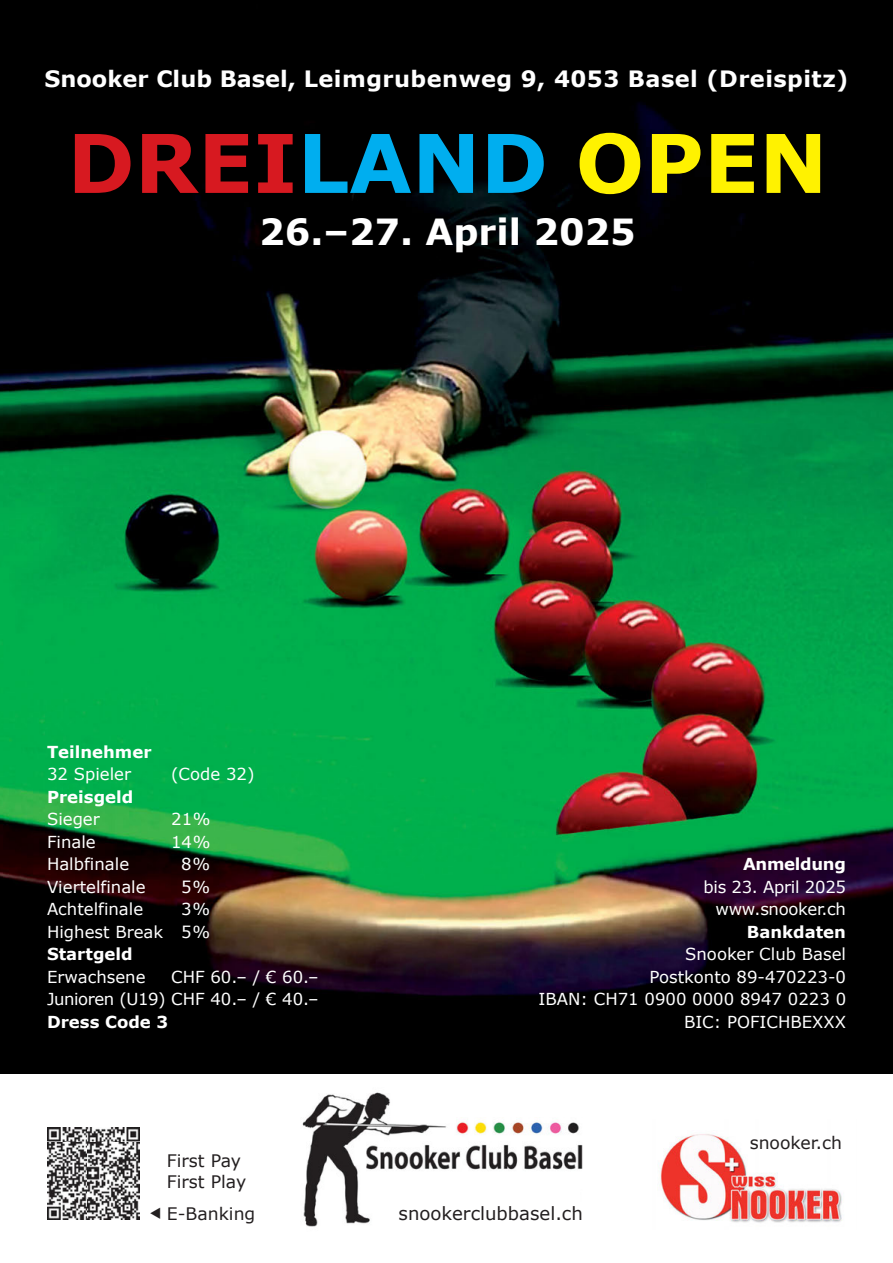
<style>
.page{position:relative;width:893px;height:1263px;background:#fff}
.page>*{position:absolute;margin:0;border:0;box-sizing:border-box;transform-origin:0 0}
.t1{font:700 81px "Verdana";color:#d71920}
.t2{font:700 36px "Verdana";color:#fff}
.t3{font:700 22.5px "Verdana";letter-spacing:.02em;color:#fff}
.t4{font:18.15px "Verdana";color:#231f20}
.t5{font:17.25px "Verdana";color:#231f20}
.t6{font:16.5px "Verdana";color:#fff}
.t7{font:700 16.5px "Verdana";color:#fff}
.t8{font:16.5px "Verdana";letter-spacing:-.02em;color:#fff}
.t9{font:16.5px "Verdana";letter-spacing:-.025em;color:#fff}
.t10{font:700 16.5px "Verdana";letter-spacing:-.02em;color:#fff}
.s1{color:#00aeef}
.s2{color:#fff200}
</style>
<div class="page">
<img style="left:0;top:0;width:893px;height:1074px">
<img style="left:302px;top:1092px;width:281px;height:135px">
<div style="left:364px;top:1182px;width:216px;height:30px;background:#fff"></div>
<img style="left:658px;top:1134px;width:184px;height:89px">
<img style="left:48px;top:1127px;width:91px;height:92px">
<p class="t3" style="left:45px;top:64px;width:805px">Snooker Club Basel, Leimgrubenweg 9, 4053 Basel (Dreispitz)</p>
<p class="t1" style="left:67px;top:111px;width:762px">DREI<span class="s1">LAND</span> <span class="s2">OPEN</span></p>
<p class="t2" style="left:259px;top:209px;width:378px">26.–27. April 2025</p>
<p class="t7" style="left:47px;top:741px;width:106px">Teilnehmer</p>
<p class="t6" style="left:47px;top:764px;width:86px">32 Spieler</p>
<p class="t6" style="left:171px;top:764px;width:85px">(Code 32)</p>
<p class="t7" style="left:47px;top:786px;width:88px">Preisgeld</p>
<p class="t6" style="left:47px;top:809px;width:54px">Sieger</p>
<p class="t6" style="left:171px;top:809px;width:41px">21%</p>
<p class="t6" style="left:47px;top:831px;width:50px">Finale</p>
<p class="t6" style="left:171px;top:831px;width:41px">14%</p>
<p class="t6" style="left:47px;top:854px;width:84px">Halbfinale</p>
<p class="t6" style="left:181px;top:854px;width:31px">8%</p>
<p class="t6" style="left:47px;top:876px;width:100px">Viertelfinale</p>
<p class="t6" style="left:181px;top:876px;width:31px">5%</p>
<p class="t6" style="left:47px;top:899px;width:98px">Achtelfinale</p>
<p class="t6" style="left:181px;top:899px;width:31px">3%</p>
<p class="t6" style="left:47px;top:921px;width:165px">Highest Break 5%</p>
<p class="t7" style="left:47px;top:944px;width:87px">Startgeld</p>
<p class="t6" style="left:47px;top:966px;width:100px">Erwachsene</p>
<p class="t6" style="left:171px;top:966px;width:149px">CHF 60.– / € 60.–</p>
<p class="t9" style="left:47px;top:989px;width:273px">Junioren (U19) CHF 40.– / € 40.–</p>
<p class="t7" style="left:47px;top:1011px;width:123px">Dress Code 3</p>
<p class="t5" style="left:167px;top:1150px;width:76px">First Pay</p>
<p class="t5" style="left:167px;top:1170px;width:81px">First Play</p>
<p class="t5" style="left:167px;top:1202px;width:90px">E-Banking</p>
<p class="t10" style="left:743px;top:853px;width:104px">Anmeldung</p>
<p class="t8" style="left:703px;top:876px;width:144px">bis 23. April 2025</p>
<p class="t8" style="left:716px;top:898px;width:132px">www.snooker.ch</p>
<p class="t7" style="left:747px;top:921px;width:101px">Bankdaten</p>
<p class="t6" style="left:685px;top:943px;width:162px">Snooker Club Basel</p>
<p class="t6" style="left:650px;top:966px;width:198px">Postkonto 89-470223-0</p>
<p class="t6" style="left:539px;top:988px;width:309px">IBAN: CH71 0900 0000 8947 0223 0</p>
<p class="t6" style="left:684px;top:1011px;width:164px">BIC: POFICHBEXXX</p>
<p class="t4" style="left:399px;top:1201px;width:186px">snookerclubbasel.ch</p>
<p class="t5" style="left:750px;top:1132px;width:94px">snooker.ch</p>
</div>
